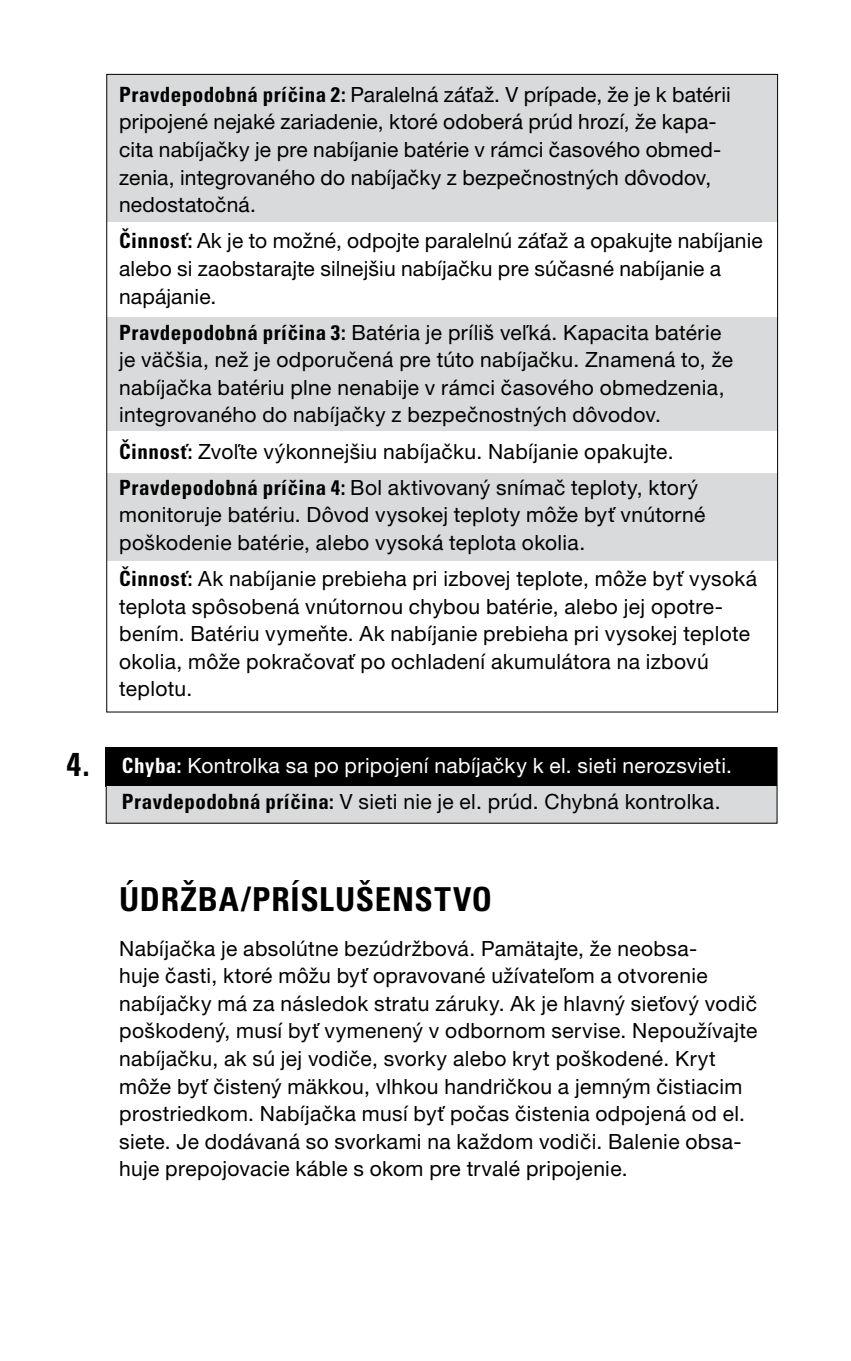
<style>
.page{position:relative;width:851px;height:1361px;background:#fff}
.page>*{position:absolute;margin:0;border:0;box-sizing:border-box;transform-origin:0 0}
.t1{font:33px "Univers LTCYR 67 Bold Cond";letter-spacing:.02em;color:#000}
.t2{font:21px/27.6px "Helvetica Neue LTW1 G";letter-spacing:.015em;color:#000}
.t3{font:21px/36px "Helvetica Neue LTW1 G";letter-spacing:.015em;color:#fff}
.s1{font-family:"Univers LTCYR 67 Bold Cond"}
.s2{font-family:"Univers LTCYR 67 Bold Cond";color:#000}
.s3{color:#000}
</style>
<div class="page">
<div style="left:107px;top:74px;width:670px;height:148px;background:#d9dadb"></div>
<div style="left:107px;top:317px;width:670px;height:114px;background:#d9dadb"></div>
<div style="left:107px;top:473px;width:670px;height:88px;background:#d9dadb"></div>
<div style="left:106px;top:747px;width:671px;height:39px;background:#000"></div>
<div style="left:106px;top:786px;width:670px;height:37px;background:#d9dadb"></div>
<div style="left:106px;top:747px;width:671px;height:76px;border:1px solid #000"></div>
<h1 class="t1" style="left:66px;top:743px;width:25px">4.</h1>
<p class="t2" style="left:119px;top:80px;width:613px"><span class="s1">Pravdepodobná príčina 2:</span> Paralelná záťaž. V prípade, že je k batérii pripojené nejaké zariadenie, ktoré odoberá prúd hrozí, že kapa&shy;cita nabíjačky je pre nabíjanie batérie v rámci časového obmed&shy;zenia, integrovaného do nabíjačky z bezpečnostných dôvodov, nedostatočná.</p>
<p class="t2" style="left:119px;top:227px;width:645px"><span class="s1">Činnosť:</span> Ak je to možné, odpojte paralelnú záťaž a opakujte nabíjanie alebo si zaobstarajte silnejšiu nabíjačku pre súčasné nabíjanie a napájanie.</p>
<p class="t2" style="left:119px;top:318px;width:615px"><span class="s1">Pravdepodobná príčina 3:</span> Batéria je príliš veľká. Kapacita batérie je väčšia, než je odporučená pre túto nabíjačku. Znamená to, že nabíjačka batériu plne nenabije v rámci časového obmedzenia, integrovaného do nabíjačky z bezpečnostných dôvodov.</p>
<p class="t2" style="left:119px;top:433px;width:580px;line-height:36px"><span class="s1">Činnosť:</span> Zvoľte výkonnejšiu nabíjačku. Nabíjanie opakujte.<br><span class="s1">Pravdepodobná príčina 4:</span> Bol aktivovaný snímač teploty, ktorý</p>
<p class="t2" style="left:119px;top:501px;width:587px">monitoruje batériu. Dôvod vysokej teploty môže byť vnútorné poškodenie batérie, alebo vysoká teplota okolia.</p>
<p class="t2" style="left:119px;top:564px;width:639px"><span class="s1">Činnosť:</span> Ak nabíjanie prebieha pri izbovej teplote, môže byť vysoká teplota spôsobená vnútornou chybou batérie, alebo jej opotre&shy;bením. Batériu vymeňte. Ak nabíjanie prebieha pri vysokej teplote okolia, môže pokračovať po ochladení akumulátora na izbovú teplotu.</p>
<p class="t3" style="left:122px;top:747px;width:611px"><span class="s1">Chyba:</span> Kontrolka sa po pripojení nabíjačky k el. sieti nerozsvieti.<br><span class="s2">Pravdepodobná príčina:</span> <span class="s3">V sieti nie je el. prúd. Chybná kontrolka.</span></p>
<h1 class="t1" style="left:119px;top:879px;width:374px">ÚDRŽBA/PRÍSLUŠENSTVO</h1>
<p class="t2" style="left:119px;top:934px;width:639px">Nabíjačka je absolútne bezúdržbová. Pamätajte, že neobsa-<br>huje časti, ktoré môžu byť opravované užívateľom a otvorenie nabíjačky má za následok stratu záruky. Ak je hlavný sieťový vodič poškodený, musí byť vymenený v odbornom servise. Nepoužívajte nabíjačku, ak sú jej vodiče, svorky alebo kryt poškodené. Kryt môže byť čistený mäkkou, vlhkou handričkou a jemným čistiacim prostriedkom. Nabíjačka musí byť počas čistenia odpojená od el. siete. Je dodávaná so svorkami na každom vodiči. Balenie obsa&shy;huje prepojovacie káble s okom pre trvalé pripojenie.</p>
</div>
